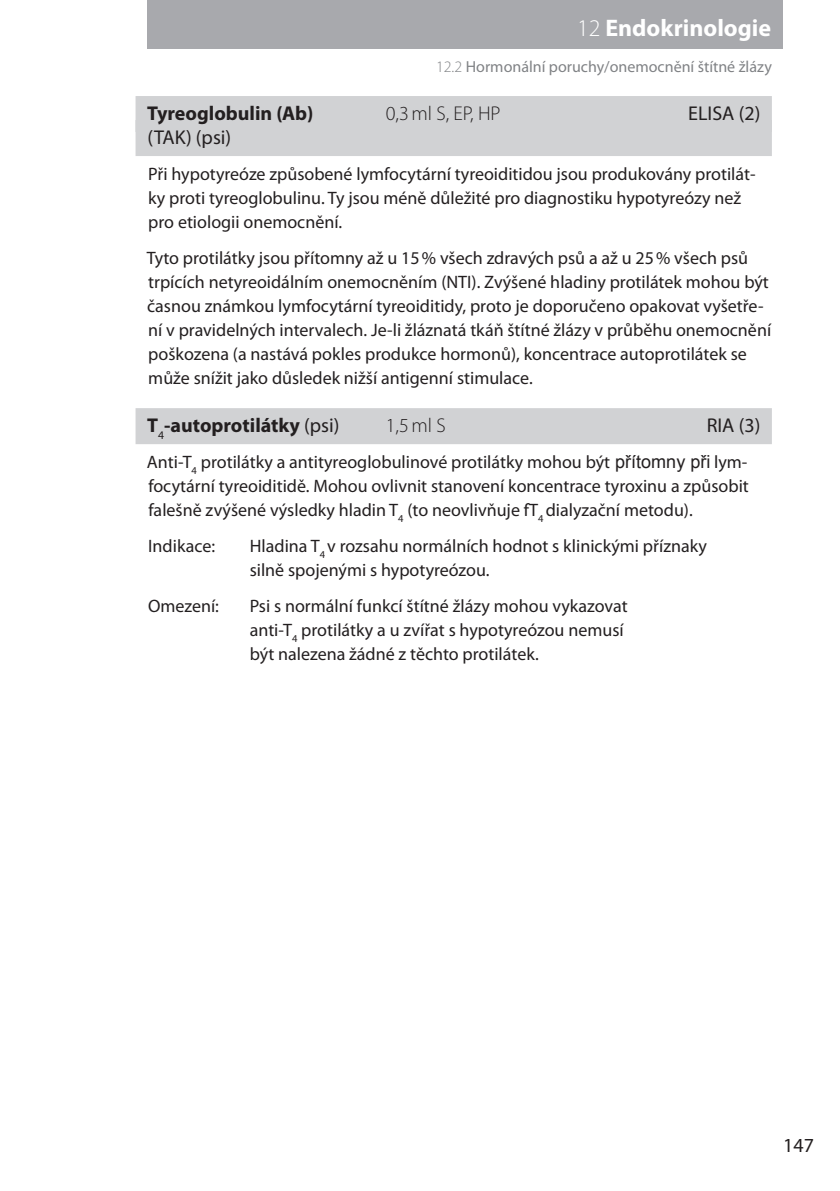
<style>
.page{position:relative;width:840px;height:1191px;background:#fff}
.page>*{position:absolute;margin:0;border:0;box-sizing:border-box;transform-origin:0 0}
.t1{font:700 24px "Myriad Pro";color:#fff}
.vyšetření___hlavička{font:700 20px "Myriad Pro";color:#231f20}
.vyšetření___hlavička-2{font:20px "Myriad Pro";color:#231f20}
.vyšetření___hlavička-3{font:300 20px "Myriad Pro";color:#231f20}
.vyšetření___základní{font:18px/24px "Myriad Pro";color:#231f20}
.horní_podlišta{font:16px "Myriad Pro";color:#808285}
.s1{font-weight:300}
.s2{font-weight:400}
.s3{font-family:"Arial"}
</style>
<div class="page">
<div style="left:147px;top:0;width:635px;height:48px;background:#a8a9ad"></div>
<div style="left:135px;top:96px;width:636px;height:36px;background:#d1d2d4"></div>
<div style="left:135px;top:120px;width:636px;height:36px;background:#d1d2d4"></div>
<div style="left:135px;top:408px;width:636px;height:36px;background:#d1d2d4"></div>
<h1 class="t1" style="left:576px;top:12px;width:195px"><span class="s1">12</span> Endokrinologie</h1>
<p class="horní_podlišta" style="left:436px;top:57px;width:337px"><span class="s1">12.2</span> Hormonální poruchy/onemocnění štítné žlázy</p>
<p class="vyšetření___hlavička" style="left:147px;top:100px;width:168px">Tyreoglobulin (Ab)</p>
<p class="vyšetření___hlavička-3" style="left:385px;top:101px;width:116px">0,3ml S, EP, HP</p>
<p class="vyšetření___hlavička-2" style="left:688px;top:101px;width:74px">ELISA (2)</p>
<p class="vyšetření___hlavička-2" style="left:147px;top:125px;width:85px">(TAK) (psi)</p>
<p class="vyšetření___základní" style="left:148px;top:162px;width:608px">Při hypotyreóze způsobené lymfocytární tyreoiditidou jsou produkovány protilát&shy;ky proti tyreoglobulinu. Ty jsou méně důležité pro diagnostiku hypotyreózy než pro etiologii onemocnění.</p>
<p class="vyšetření___základní" style="left:147px;top:246px;width:625px">Tyto protilátky jsou přítomny až u 15% všech zdravých psů a až u 25% všech psů trpících netyreoidálním onemocněním (NTI). Zvýšené hladiny protilátek mohou být časnou známkou lymfocytární tyreoiditidy, proto je doporučeno opakovat vyšetře&shy;ní v pravidelných intervalech. Je-li žláznatá tkáň štítné žlázy v průběhu onemocnění poškozena (a nastává pokles produkce hormonů), koncentrace autoprotilátek se může snížit jako důsledek nižší antigenní stimulace.</p>
<p class="vyšetření___hlavička" style="left:147px;top:412px;width:194px">T<sub>4</sub>-autoprotilátky <span class="s2">(psi)</span></p>
<p class="vyšetření___hlavička-3" style="left:385px;top:413px;width:61px">1,5ml S</p>
<p class="vyšetření___hlavička-2" style="left:706px;top:413px;width:55px">RIA (3)</p>
<p class="vyšetření___základní" style="left:147px;top:450px;width:603px;text-align:justify">Anti-T<sub>4</sub> protilátky a antityreoglobulinové protilátky mohou být <span class="s3">přítomny při</span> lym&shy;focytární tyreoiditidě. Mohou ovlivnit stanovení koncentrace tyroxinu a způsobit falešně zvýšené výsledky hladin T<sub>4</sub> (to neovlivňuje fT<sub>4</sub> dialyzační metodu).</p>
<p class="vyšetření___základní" style="left:148px;top:534px;width:68px">Indikace:</p>
<p class="vyšetření___základní" style="left:249px;top:534px;width:458px">Hladina T<sub>4</sub> v rozsahu normálních hodnot s klinickými příznaky silně spojenými s hypotyreózou.</p>
<p class="vyšetření___základní" style="left:148px;top:594px;width:72px">Omezení:</p>
<p class="vyšetření___základní" style="left:249px;top:594px;width:379px">Psi s normální funkcí štítné žlázy mohou vykazovat anti-T<sub>4</sub> protilátky a u zvířat s hypotyreózou nemusí být nalezena žádné z těchto protilátek.</p>
<p class="vyšetření___hlavička-2" style="left:782px;top:1133px;width:32px">147</p>
</div>
